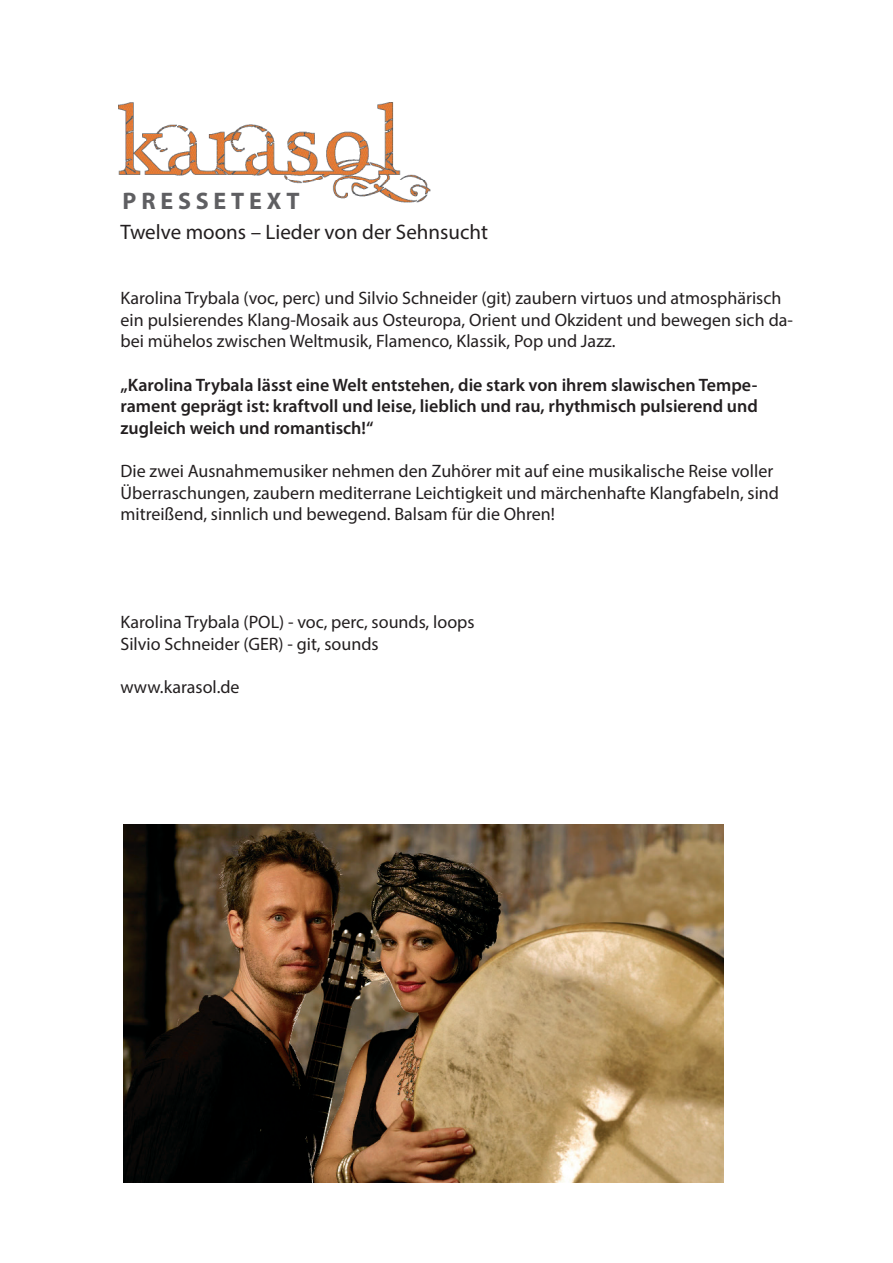
<style>
.page{position:relative;width:893px;height:1263px;background:#fff}
.page>*{position:absolute;margin:0;border:0;box-sizing:border-box;transform-origin:0 0}
.t1{font:700 24px "Myriad Pro";letter-spacing:.2em;color:#5f5f62}
.t2{font:21px "Myriad Pro";color:#231f20}
.t3{font:18px/21.6px "Myriad Pro";color:#231f20}
.t4{font:600 18px/21.6px "Myriad Pro";color:#231f20;text-align:justify}
</style>
<div class="page">
<img style="left:118px;top:103px;width:312px;height:99px">
<img style="left:123px;top:824px;width:600px;height:358px">
<h1 class="t1" style="left:123px;top:185px;width:179px">PRESSETEXT</h1>
<p class="t2" style="left:120px;top:219px;width:369px">Twelve moons – Lieder von der Sehnsucht</p>
<p class="t3" style="left:120px;top:287px;width:674px">Karolina Trybala (voc, perc) und Silvio Schneider (git) zaubern virtuos und atmosphärisch ein pulsierendes Klang-Mosaik aus Osteuropa, Orient und Okzident und bewegen sich da&shy;bei mühelos zwischen Weltmusik, Flamenco, Klassik, Pop und Jazz.</p>
<p class="t4" style="left:120px;top:374px;width:639px">„Karolina Trybala lässt eine Welt entstehen, die stark von ihrem slawischen Tempe&shy;rament geprägt ist: kraftvoll und leise, lieblich und rau, rhythmisch pulsierend und zugleich weich und romantisch!“</p>
<p class="t3" style="left:120px;top:460px;width:660px">Die zwei Ausnahmemusiker nehmen den Zuhörer mit auf eine musikalische Reise voller<br>Überraschungen, zaubern mediterrane Leichtigkeit und märchenhafte Klangfabeln, sind mitreißend, sinnlich und bewegend. Balsam für die Ohren!</p>
<p class="t3" style="left:120px;top:611px;width:356px">Karolina Trybala (POL) - voc, perc, sounds, loops<br>Silvio Schneider (GER) - git, sounds</p>
<p class="t3" style="left:120px;top:676px;width:121px">www.karasol.de</p>
</div>
